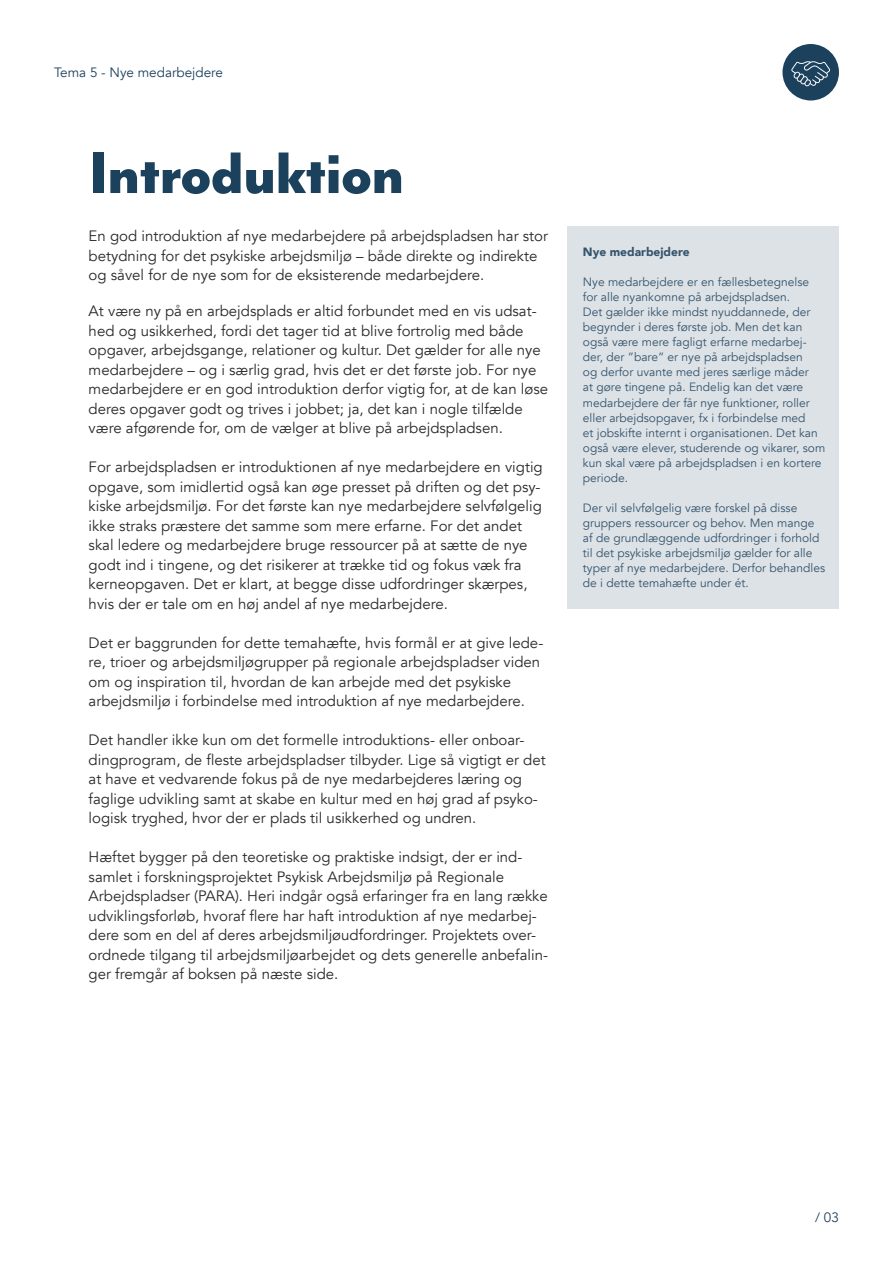
<style>
.page{position:relative;width:893px;height:1263px;background:#fff}
.page>*{position:absolute;margin:0;border:0;box-sizing:border-box;transform-origin:0 0}
.t1{font:800 67.5px "Mr Eaves Mod OT";letter-spacing:-.025em;color:#1c415c}
.t2{font:15px/19.5px "Avenir";color:#292929}
.t3{font:13.5px "Avenir";color:#1c415c}
.t4{font:12px/15px "Avenir";color:#33546c}
.t5{font:900 12px "Avenir";color:#33546c}
</style>
<div class="page">
<div style="left:567px;top:226px;width:272px;height:383px;background:#dde2e7"></div>
<div style="left:782px;top:44px;width:57px;height:56px;background:#1c415c;border-radius:50%"></div>
<svg style="left:791px;top:61px;width:39px;height:25px"></svg>
<p class="t3" style="left:54px;top:64px;width:171px">Tema 5 - Nye medarbejdere</p>
<h1 class="t1" style="left:89px;top:134px;width:318px">Introduktion</h1>
<p class="t2" style="left:89px;top:226px;width:461px">En god introduktion af nye medarbejdere på arbejdspladsen har stor betydning for det psykiske arbejdsmiljø – både direkte og indirekte og såvel for de nye som for de eksisterende medarbejdere.</p>
<p class="t2" style="left:89px;top:301px;width:461px">At være ny på en arbejdsplads er altid forbundet med en vis udsat&shy;hed og usikkerhed, fordi det tager tid at blive fortrolig med både opgaver, arbejdsgange, relationer og kultur. Det gælder for alle nye medarbejdere – og i særlig grad, hvis det er det første job. For nye medarbejdere er en god introduktion derfor vigtig for, at de kan løse deres opgaver godt og trives i jobbet; ja, det kan i nogle tilfælde være afgørende for, om de vælger at blive på arbejdspladsen.</p>
<p class="t2" style="left:89px;top:457px;width:456px">For arbejdspladsen er introduktionen af nye medarbejdere en vigtig opgave, som imidlertid også kan øge presset på driften og det psy&shy;kiske arbejdsmiljø. For det første kan nye medarbejdere selvfølgelig ikke straks præstere det samme som mere erfarne. For det andet skal ledere og medarbejdere bruge ressourcer på at sætte de nye godt ind i tingene, og det risikerer at trække tid og fokus væk fra kerneopgaven. Det er klart, at begge disse udfordringer skærpes, hvis der er tale om en høj andel af nye medarbejdere.</p>
<p class="t2" style="left:89px;top:633px;width:456px">Det er baggrunden for dette temahæfte, hvis formål er at give lede&shy;re, trioer og arbejdsmiljøgrupper på regionale arbejdspladser viden om og inspiration til, hvordan de kan arbejde med det psykiske arbejdsmiljø i forbindelse med introduktion af nye medarbejdere.</p>
<p class="t2" style="left:89px;top:730px;width:459px">Det handler ikke kun om det formelle introduktions- eller onboar&shy;dingprogram, de fleste arbejdspladser tilbyder. Lige så vigtigt er det at have et vedvarende fokus på de nye medarbejderes læring og faglige udvikling samt at skabe en kultur med en høj grad af psyko&shy;logisk tryghed, hvor der er plads til usikkerhed og undren.</p>
<p class="t2" style="left:89px;top:847px;width:461px">Hæftet bygger på den teoretiske og praktiske indsigt, der er ind&shy;samlet i forskningsprojektet Psykisk Arbejdsmiljø på Regionale Arbejdspladser (PARA). Heri indgår også erfaringer fra en lang række udviklingsforløb, hvoraf flere har haft introduktion af nye medarbej&shy;dere som en del af deres arbejdsmiljøudfordringer. Projektets over&shy;ordnede tilgang til arbejdsmiljøarbejdet og dets generelle anbefalin&shy;ger fremgår af boksen på næste side.</p>
<p class="t5" style="left:583px;top:242px;width:108px">Nye medarbejdere</p>
<p class="t4" style="left:583px;top:275px;width:244px">Nye medarbejdere er en fællesbetegnelse for alle nyankomne på arbejdspladsen.<br>Det gælder ikke mindst nyuddannede, der begynder i deres første job. Men det kan også være mere fagligt erfarne medarbej&shy;der, der ”bare” er nye på arbejdspladsen<br>og derfor uvante med jeres særlige måder<br>at gøre tingene på. Endelig kan det være medarbejdere der får nye funktioner, roller eller arbejdsopgaver, fx i forbindelse med<br>et jobskifte internt i organisationen. Det kan også være elever, studerende og vikarer, som kun skal være på arbejdspladsen i en kortere periode.</p>
<p class="t4" style="left:583px;top:500px;width:244px">Der vil selvfølgelig være forskel på disse gruppers ressourcer og behov. Men mange af de grundlæggende udfordringer i forhold til det psykiske arbejdsmiljø gælder for alle typer af nye medarbejdere. Derfor behandles de i dette temahæfte under ét.</p>
<p class="t3" style="left:815px;top:1210px;width:25px">/ 03</p>
</div>
